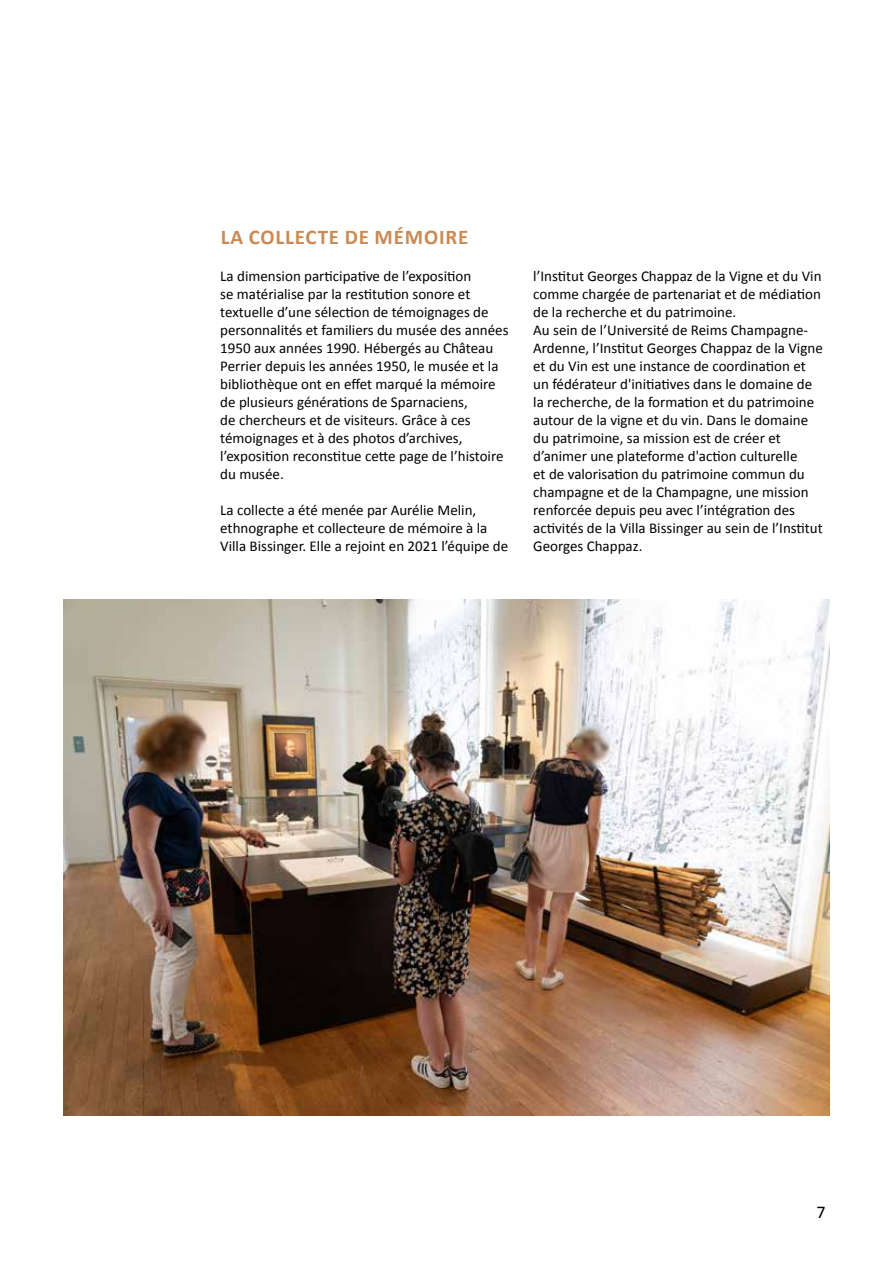
<style>
.page{position:relative;width:893px;height:1263px;background:#fff}
.page>*{position:absolute;margin:0;border:0;box-sizing:border-box;transform-origin:0 0}
.t1{font:700 21px "Calibri";letter-spacing:.04em;color:#ca8a54}
.t2{font:18px "Calibri";color:#000}
.t3{font:15px/18px "Calibri";color:#000}
</style>
<div class="page">
<img style="left:64px;top:600px;width:765px;height:515px">
<h1 class="t1" style="left:221px;top:224px;width:249px">LA COLLECTE DE MÉMOIRE</h1>
<p class="t3" style="left:220px;top:267px;width:290px">La dimension participative de l’exposition<br>se matérialise par la restitution sonore et textuelle d’une sélection de témoignages de personnalités et familiers du musée des années 1950 aux années 1990. Hébergés au Château Perrier depuis les années 1950, le musée et la bibliothèque ont en effet marqué la mémoire de plusieurs générations de Sparnaciens,<br>de chercheurs et de visiteurs. Grâce à ces témoignages et à des photos d’archives, l’exposition reconstitue cette page de l’histoire du musée.</p>
<p class="t3" style="left:220px;top:501px;width:289px">La collecte a été menée par Aurélie Melin, ethnographe et collecteure de mémoire à la<br>Villa Bissinger. Elle a rejoint en 2021 l’équipe de</p>
<p class="t3" style="left:533px;top:267px;width:291px">l’Institut Georges Chappaz de la Vigne et du Vin comme chargée de partenariat et de médiation de la recherche et du patrimoine.<br>Au sein de l’Université de Reims Champagne-Ardenne, l’Institut Georges Chappaz de la Vigne et du Vin est une instance de coordination et un fédérateur d'initiatives dans le domaine de la recherche, de la formation et du patrimoine autour de la vigne et du vin. Dans le domaine du patrimoine, sa mission est de créer et d’animer une plateforme d'action culturelle<br>et de valorisation du patrimoine commun du champagne et de la Champagne, une mission renforcée depuis peu avec l’intégration des activités de la Villa Bissinger au sein de l’Institut Georges Chappaz.</p>
<p class="t2" style="left:816px;top:1201px;width:11px">7</p>
</div>
